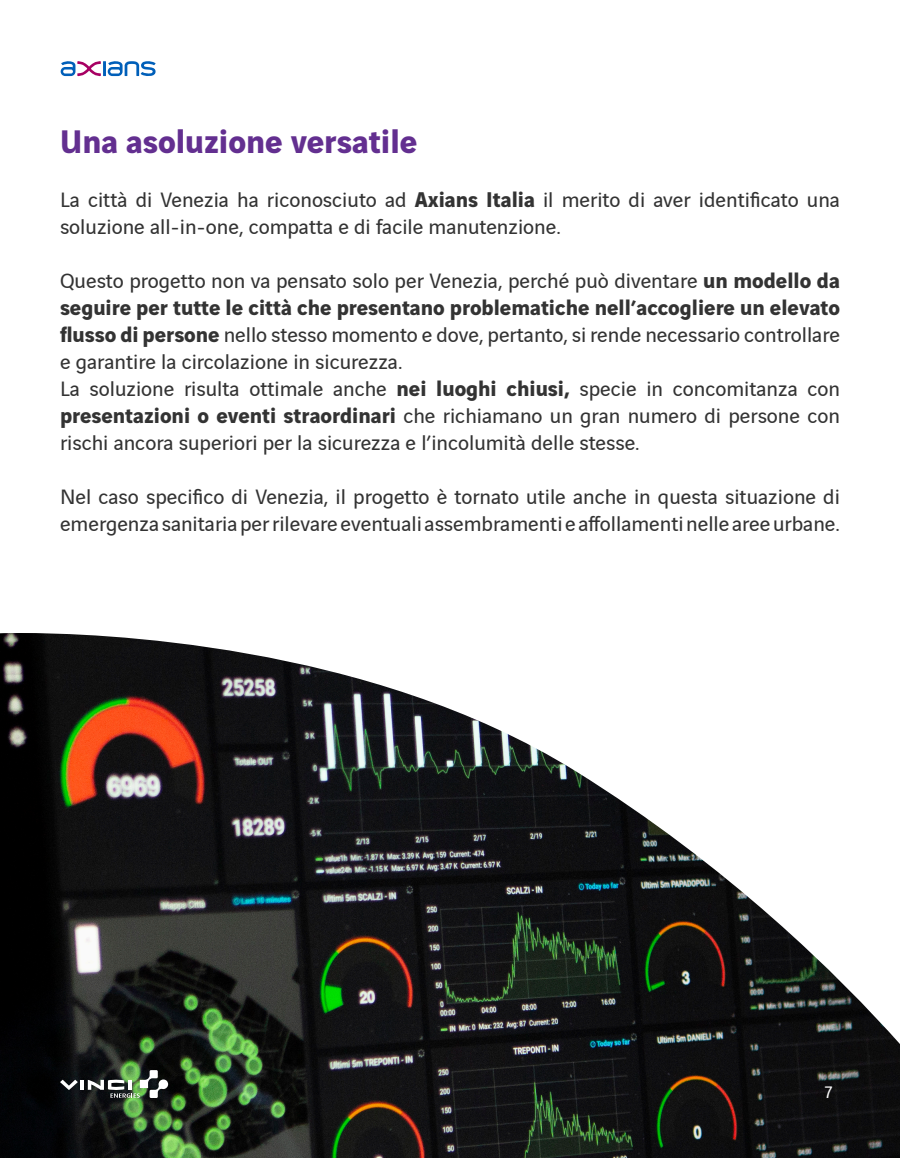
<style>
.page{position:relative;width:900px;height:1158px;background:#fff}
.page>*{position:absolute;margin:0;border:0;box-sizing:border-box;transform-origin:0 0}
.t1{font:700 34.5px "Vinci Sans";color:#632f90}
.t2{font:22.5px/27px "Vinci Sans";color:#333}
.testi{font:18px "Vinci Sans";color:#fff}
.s1{font-weight:700}
</style>
<div class="page">
<img style="left:0;top:633px;width:899px;height:525px">
<hr style="left:80px;top:1080px;width:4px;height:10px;background:#fff">
<svg style="left:60px;top:1080px;width:18px;height:10px"></svg>
<svg style="left:88px;top:1070px;width:80px;height:28px"></svg>
<hr style="left:103px;top:61px;width:3px;height:15px;background:#005fb9">
<svg style="left:61px;top:61px;width:40px;height:16px"></svg>
<svg style="left:108px;top:61px;width:48px;height:16px"></svg>
<p class="t1" style="left:60px;top:114px;width:359px">Una asoluzione versatile</p>
<p class="t2" style="left:60px;top:184px;width:781px">La città di Venezia ha riconosciuto ad <span class="s1">Axians Italia</span> il merito di aver identificato una soluzione all-in-one, compatta e di facile manutenzione.</p>
<p class="t2" style="left:60px;top:265px;width:781px;text-align:justify">Questo progetto non va pensato solo per Venezia, perché può diventare <span class="s1">un modello da seguire per tutte le città che presentano problematiche nell’accogliere un elevato flusso di persone</span> nello stesso momento e dove, pertanto, si rende necessario controllare e garantire la circolazione in sicurezza.</p>
<p class="t2" style="left:60px;top:373px;width:781px;text-align:justify">La soluzione risulta ottimale anche <span class="s1">nei luoghi chiusi,</span> specie in concomitanza con <span class="s1">presentazioni o eventi straordinari</span> che richiamano un gran numero di persone con rischi ancora superiori per la sicurezza e l’incolumità delle stesse.</p>
<p class="t2" style="left:60px;top:481px;width:781px">Nel caso specifico di Venezia, il progetto è tornato utile anche in questa situazione di emergenza sanitaria per rilevare eventuali assembramenti e affollamenti nelle aree urbane.</p>
<p class="testi" style="left:824px;top:1079px;width:10px">7</p>
</div>
